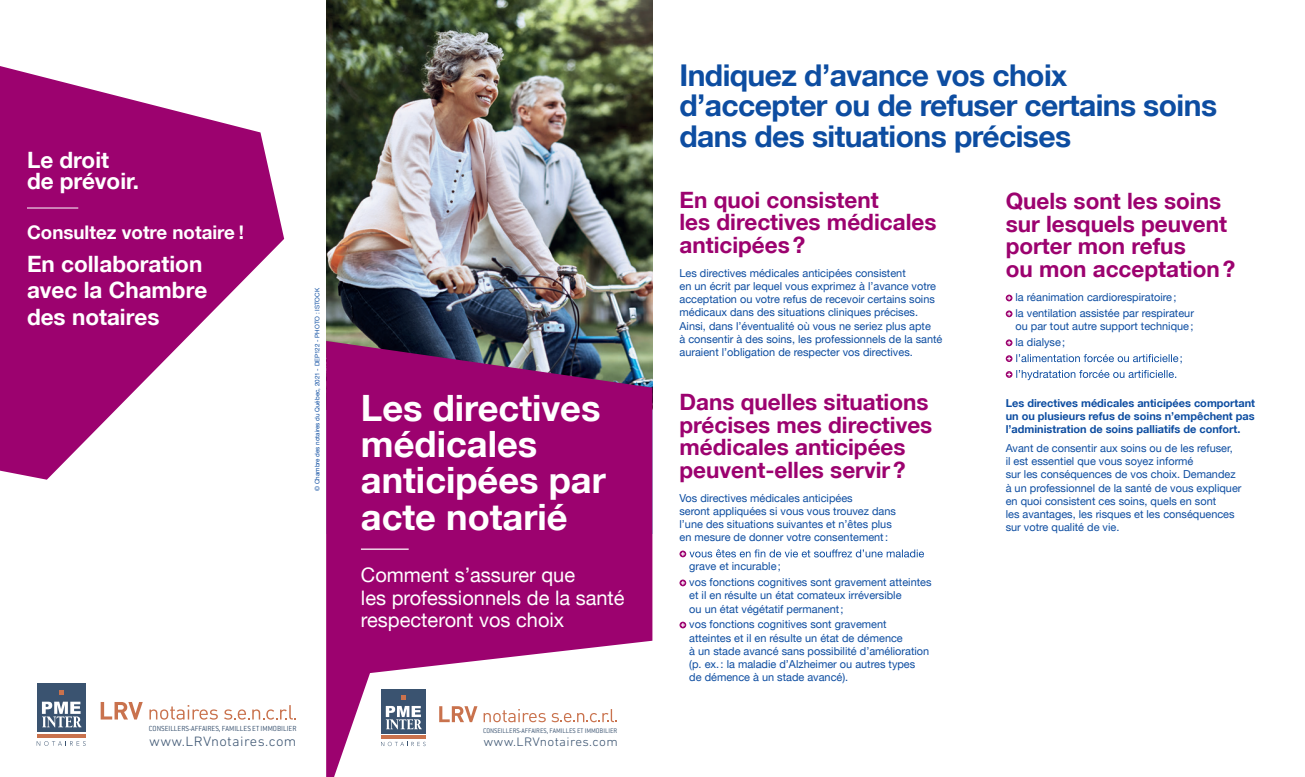
<style>
.page{position:relative;width:1305px;height:777px;background:#fff}
.page>*{position:absolute;margin:0;border:0;box-sizing:border-box;transform-origin:0 0}
.t1{font:700 36.25px/36.2px "Helvetica Neue LT";color:#fff}
.t2{font:700 30px/30px "Helvetica Neue LT";letter-spacing:-.02em;color:#0d4da1}
.t3{font:700 22.5px/22.5px "Helvetica Neue LT";color:#9c026f}
.t4{font:700 22.5px/26.2px "Helvetica Neue LT";color:#fff}
.t5{font:20px/22.5px "Helvetica Neue LT";color:#fff}
.t6{font:700 18.75px "Helvetica Neue LT";color:#fff}
.t7{font:300 13.75px "DIN Next LT Pro";letter-spacing:.025em;color:#3a5370;scale:1.07 1}
.t8{font:300 12.5px "DIN Next LT Pro";letter-spacing:.025em;color:#3a5370;scale:1.07 1}
.t9{font:11px/13.1px "Helvetica Neue LT";color:#0d4da1}
.t10{font:700 11px/13.1px "Helvetica Neue LT";color:#0d4da1;text-align:justify}
.t11{font:300 8.12px "Conduit ITC";letter-spacing:-.005em;color:#3a5370}
.t12{font:300 7.38px "Conduit ITC";letter-spacing:-.005em;color:#3a5370}
.t13{font:6.25px "Helvetica Neue LT";color:#0d4da1}
</style>
<div class="page">
<img style="left:326px;top:0;width:326px;height:341px">
<svg style="left:326px;top:341px;width:326px;height:435px;background:#960a6e"></svg>
<hr style="left:361px;top:548px;width:48px;height:1px;background:#fff">
<svg style="left:0;top:66px;width:284px;height:413px;fill:#9c026f"></svg>
<svg style="left:334px;top:640px;width:319px;height:136px"></svg>
<svg style="left:679px;top:549px;width:245px;height:8px"></svg>
<svg style="left:679px;top:579px;width:7px;height:7px"></svg>
<svg style="left:679px;top:621px;width:7px;height:7px"></svg>
<svg style="left:1006px;top:294px;width:6px;height:7px"></svg>
<svg style="left:1006px;top:310px;width:6px;height:7px"></svg>
<svg style="left:1006px;top:339px;width:6px;height:7px"></svg>
<svg style="left:1006px;top:354px;width:172px;height:8px"></svg>
<svg style="left:1006px;top:370px;width:170px;height:10px"></svg>
<hr style="left:27px;top:208px;width:51px;height:1px;background:#fff">
<div style="left:381px;top:688px;width:44px;height:45px;background:#3a5370"></div>
<hr style="left:381px;top:735px;width:44px;height:3px;background:#c9724d">
<svg style="left:401px;top:695px;width:4px;height:4px"></svg>
<svg style="left:386px;top:706px;width:36px;height:23px"></svg>
<svg style="left:381px;top:741px;width:45px;height:4px"></svg>
<svg style="left:439px;top:706px;width:38px;height:15px"></svg>
<svg style="left:484px;top:708px;width:133px;height:14px"></svg>
<div style="left:37px;top:682px;width:48px;height:49px;background:#3a5370"></div>
<svg style="left:37px;top:734px;width:49px;height:3px"></svg>
<svg style="left:59px;top:690px;width:4px;height:4px"></svg>
<svg style="left:42px;top:701px;width:39px;height:26px"></svg>
<svg style="left:37px;top:741px;width:49px;height:4px"></svg>
<svg style="left:101px;top:702px;width:42px;height:17px"></svg>
<svg style="left:149px;top:705px;width:69px;height:14px"></svg>
<svg style="left:224px;top:705px;width:72px;height:14px"></svg>
<h3 class="t4" style="left:27px;top:149px;width:114px;line-height:21.2px">Le droit de prévoir.</h3>
<h3 class="t6" style="left:27px;top:220px;width:218px">Consultez votre notaire !</h3>
<h3 class="t4" style="left:27px;top:250px;width:182px">En collaboration avec la Chambre des notaires</h3>
<h3 class="t6" style="left:237px;top:225px;width:7px">!</h3>
<p class="t13" style="left:314px;top:490px;width:204px;rotate:-90deg">© Chambre des notaires du Québec, 2021 - DEP122 - PHOTO : ISTOCK</p>
<p class="t11" style="left:149px;top:724px;width:149px">CONSEILLERS-AFFAIRES, FAMILLES ET IMMOBILIER</p>
<p class="t7" style="left:149px;top:733px;width:139px">www.LRVnotaires.com</p>
<h1 class="t1" style="left:361px;top:389px;width:246px">Les directives médicales anticipées par acte notarié</h1>
<h3 class="t5" style="left:361px;top:563px;width:265px">Comment s’assurer que<br>les professionnels de la santé respecteront vos choix</h3>
<p class="t12" style="left:483px;top:726px;width:136px">CONSEILLERS-AFFAIRES, FAMILLES ET IMMOBILIER</p>
<p class="t8" style="left:483px;top:734px;width:127px">www.LRVnotaires.com</p>
<h2 class="t2" style="left:679px;top:60px;width:539px">Indiquez d’avance vos choix d’accepter ou de refuser certains soins dans des situations précises</h2>
<h3 class="t3" style="left:679px;top:188px;width:258px">En quoi consistent<br>les directives médicales anticipées?</h3>
<p class="t9" style="left:679px;top:266px;width:264px">Les directives médicales anticipées consistent<br>en un écrit par lequel vous exprimez à l’avance votre acceptation ou votre refus de recevoir certains soins médicaux dans des situations cliniques précises.<br>Ainsi, dans l’éventualité où vous ne seriez plus apte<br>à consentir à des soins, les professionnels de la santé auraient l’obligation de respecter vos directives.</p>
<h3 class="t3" style="left:679px;top:390px;width:254px">Dans quelles situations précises mes directives médicales anticipées peuvent-elles servir?</h3>
<p class="t9" style="left:679px;top:491px;width:218px">Vos directives médicales anticipées<br>seront appliquées si vous vous trouvez dans l’une des situations suivantes et n’êtes plus en mesure de donner votre consentement:</p>
<p class="t9" style="left:689px;top:558px;width:244px;line-height:15.9px">grave et incurable;<br>vos fonctions cognitives sont gravement atteintes</p>
<p class="t9" style="left:689px;top:588px;width:214px">et il en résulte un état comateux irréversible ou un état végétatif permanent;</p>
<p class="t9" style="left:689px;top:617px;width:242px">vos fonctions cognitives sont gravement atteintes et il en résulte un état de démence<br>à un stade avancé sans possibilité d’amélioration (p. ex.: la maladie d’Alzheimer ou autres types de démence à un stade avancé).</p>
<h3 class="t3" style="left:1006px;top:189px;width:231px">Quels sont les soins sur lesquels peuvent porter mon refus<br>ou mon acceptation?</h3>
<p class="t9" style="left:1016px;top:289px;width:180px;line-height:15.9px">la réanimation cardiorespiratoire;<br>la ventilation assistée par respirateur</p>
<p class="t9" style="left:1016px;top:319px;width:180px">ou par tout autre support technique;</p>
<p class="t9" style="left:1016px;top:335px;width:51px">la dialyse;</p>
<p class="t9" style="left:1180px;top:351px;width:5px">;</p>
<p class="t10" style="left:1006px;top:396px;width:251px">Les directives médicales anticipées comportant un ou plusieurs refus de soins n’empêchent pas l’administration de soins palliatifs de confort.</p>
<p class="t9" style="left:1006px;top:441px;width:237px">Avant de consentir aux soins ou de les refuser,<br>il est essentiel que vous soyez informé<br>sur les conséquences de vos choix. Demandez à un professionnel de la santé de vous expliquer en quoi consistent ces soins, quels en sont<br>les avantages, les risques et les conséquences sur votre qualité de vie.</p>
</div>
